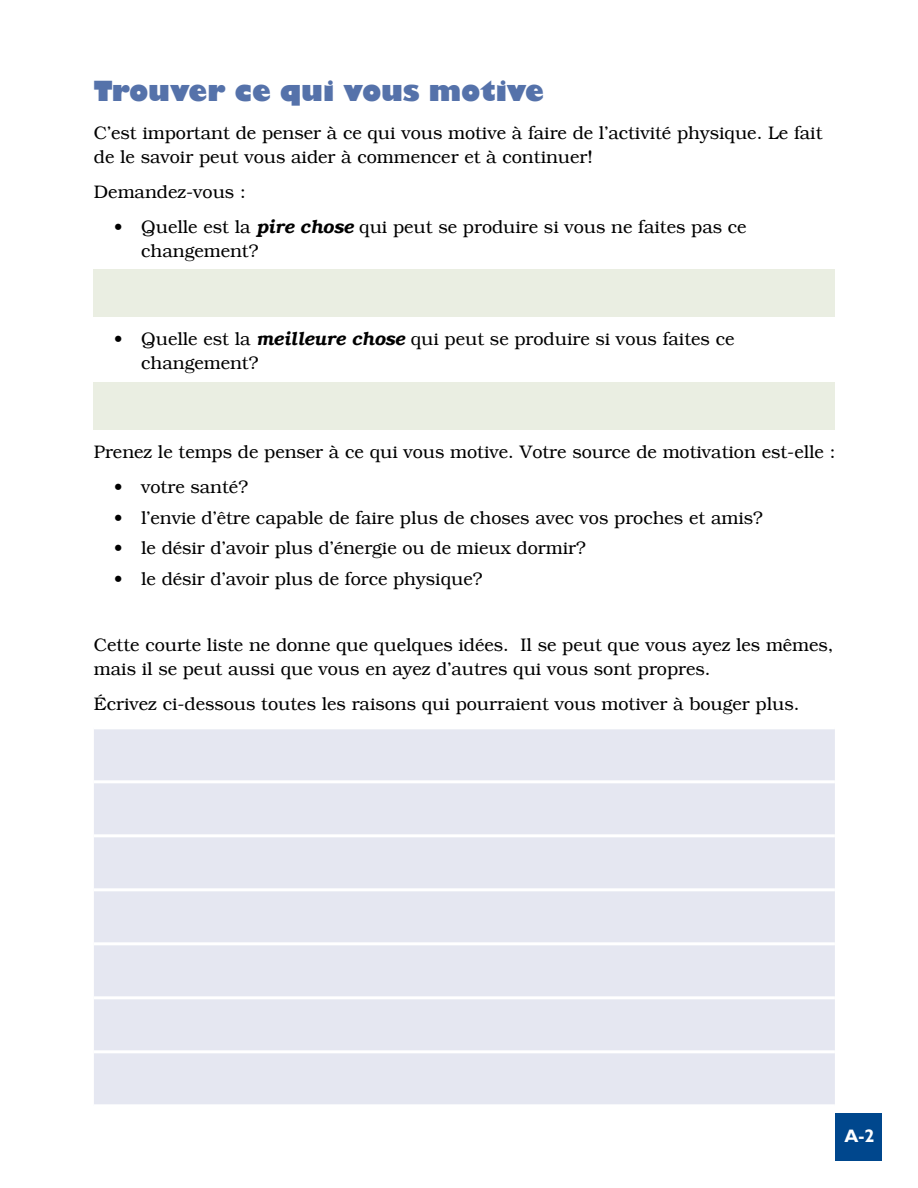
<style>
.page{position:relative;width:918px;height:1188px;background:#fff}
.page>*{position:absolute;margin:0;border:0;box-sizing:border-box;transform-origin:0 0}
.t1{font:800 27px "Gill Sans";color:#5572aa}
.t2{font:300 18px/24px "Bookman";color:#000}
.t3{font:700 18px "Gill Sans";color:#fff}
.s1{font-weight:600;font-style:italic}
</style>
<div class="page">
<div style="left:835px;top:1113px;width:47px;height:48px;background:#00478d"></div>
<div style="left:94px;top:269px;width:741px;height:48px;background:#eaeee2"></div>
<div style="left:94px;top:382px;width:741px;height:47px;background:#eaeee2"></div>
<div style="left:94px;top:729px;width:741px;height:375px;background:#e5e7f1"></div>
<hr style="left:94px;top:780px;width:741px;height:3px;background:#fff">
<hr style="left:94px;top:834px;width:741px;height:3px;background:#fff">
<hr style="left:94px;top:888px;width:741px;height:3px;background:#fff">
<hr style="left:94px;top:942px;width:741px;height:3px;background:#fff">
<hr style="left:94px;top:996px;width:741px;height:3px;background:#fff">
<hr style="left:94px;top:1050px;width:741px;height:3px;background:#fff">
<h1 class="t1" style="left:94px;top:75px;width:452px">Trouver ce qui vous motive</h1>
<p class="t2" style="left:94px;top:121px;width:730px">C’est important de penser à ce qui vous motive à faire de l’activité physique. Le fait de le savoir peut vous aider à commencer et à continuer!</p>
<p class="t2" style="left:94px;top:180px;width:153px">Demandez-vous :</p>
<p class="t2" style="left:141px;top:215px;width:607px;text-indent:-27px">• Quelle est la <span class="s1">pire chose</span> qui peut se produire si vous ne faites pas ce changement?</p>
<p class="t2" style="left:141px;top:327px;width:595px;text-indent:-27px">• Quelle est la <span class="s1">meilleure chose</span> qui peut se produire si vous faites ce changement?</p>
<p class="t2" style="left:94px;top:440px;width:743px">Prenez le temps de penser à ce qui vous motive. Votre source de motivation est-elle :</p>
<p class="t2" style="left:114px;top:475px;width:135px">• votre santé?</p>
<p class="t2" style="left:114px;top:506px;width:650px">• l’envie d’être capable de faire plus de choses avec vos proches et amis?</p>
<p class="t2" style="left:114px;top:537px;width:473px">• le désir d’avoir plus d’énergie ou de mieux dormir?</p>
<p class="t2" style="left:114px;top:567px;width:370px">• le désir d’avoir plus de force physique?</p>
<p class="t2" style="left:94px;top:633px;width:741px">Cette courte liste ne donne que quelques idées. Il se peut que vous ayez les mêmes, mais il se peut aussi que vous en ayez d’autres qui vous sont propres.</p>
<p class="t2" style="left:94px;top:692px;width:707px">Écrivez ci-dessous toutes les raisons qui pourraient vous motiver à bouger plus.</p>
<p class="t3" style="left:844px;top:1125px;width:31px">A-2</p>
</div>
